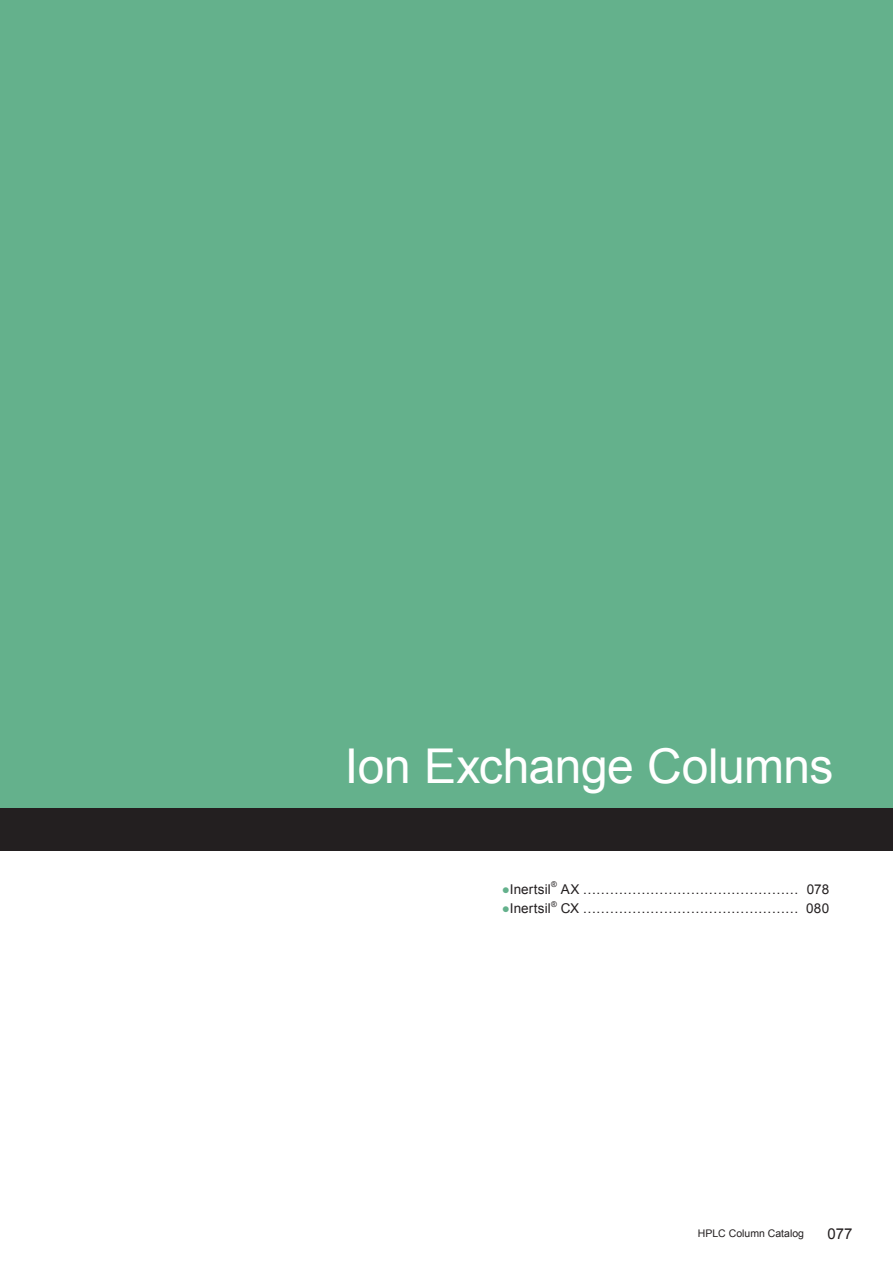
<style>
.page{position:relative;width:893px;height:1263px;background:#fff}
.page>*{position:absolute;margin:0;border:0;box-sizing:border-box;transform-origin:0 0}
.t1{font:48px "Arial";letter-spacing:-.01em;color:#fff}
.t2{font:15px "Arial";color:#231f20}
.t3{font:13.5px "Arial";letter-spacing:.005em;color:#231f20}
.t4{font:10.5px "Arial";color:#231f20}
.t5{font:7.8px "Arial";color:#231f20}
.s1{color:#64b18c}
</style>
<div class="page">
<div style="left:0;top:808px;width:893px;height:42px;background:#231f20"></div>
<div style="left:0;top:0;width:893px;height:808px;background:#64b18c"></div>
<h1 class="t1" style="left:345px;top:733px;width:490px">Ion Exchange Columns</h1>
<h1 class="t1" style="left:765px;top:733px;width:69px">----</h1>
<p class="t3" style="left:502px;top:880px;width:51px"><span class="s1">●</span>Inertsil</p>
<p class="t5" style="left:551px;top:879px;width:7px">®</p>
<p class="t3" style="left:561px;top:880px;width:270px">AX ………………………………………… 078</p>
<p class="t3" style="left:502px;top:899px;width:51px"><span class="s1">●</span>Inertsil</p>
<p class="t5" style="left:551px;top:899px;width:7px">®</p>
<p class="t3" style="left:561px;top:899px;width:270px">CX ………………………………………… 080</p>
<p class="t4" style="left:698px;top:1225px;width:108px">HPLC Column Catalog</p>
<p class="t2" style="left:827px;top:1224px;width:27px">077</p>
</div>
